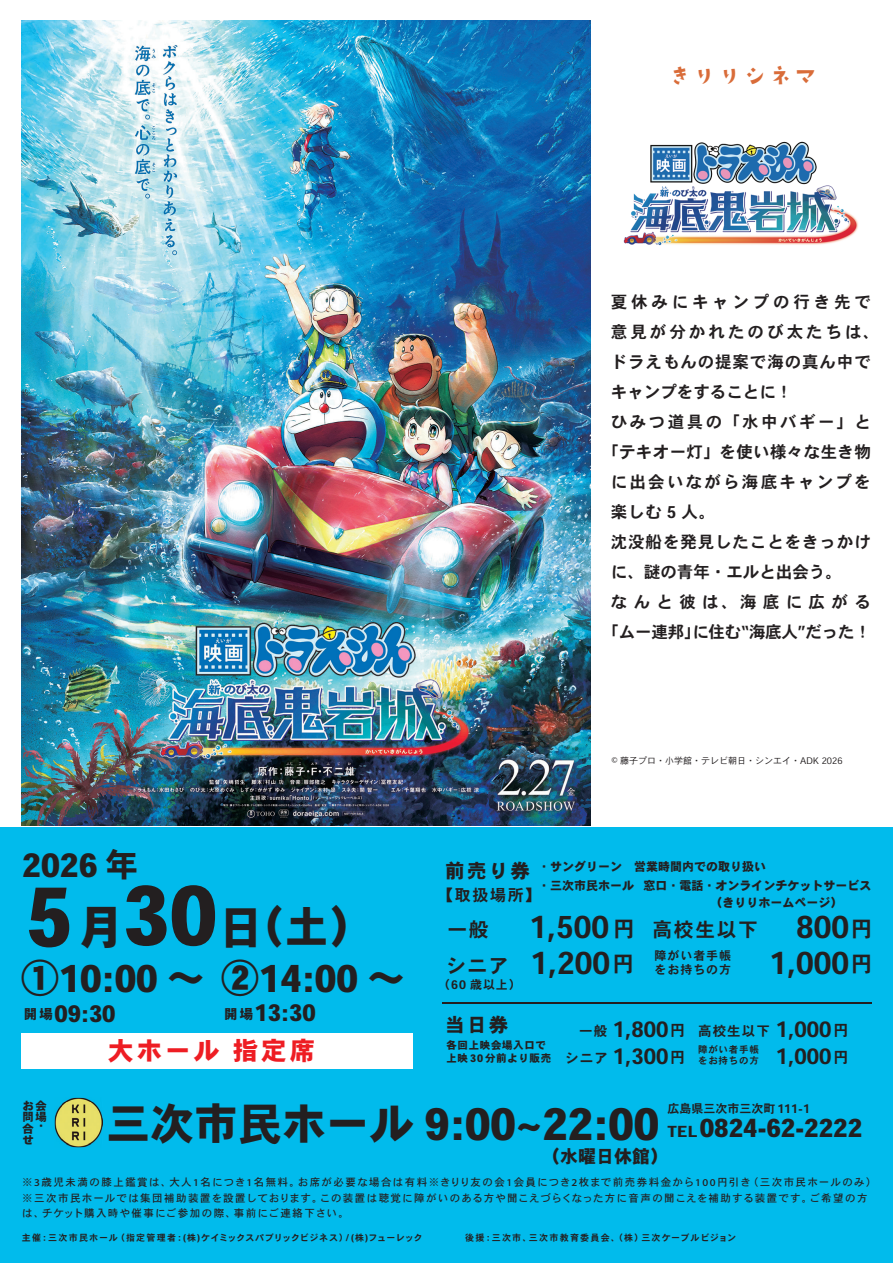
<style>
.page{position:relative;width:893px;height:1263px;background:#fff}
.page>*{position:absolute;margin:0;border:0;box-sizing:border-box;transform-origin:0 0}
.t1{font:81.6px "Heisei Kaku Go Std W9";color:#231f20}
.t2{font:43.95px "Heisei Kaku Go Std W9";color:#231f20}
.t3{font:37.35px "Heisei Kaku Go Std W9";color:#231f20}
.t4{font:32.55px "Heisei Kaku Go Std W9";color:#231f20}
.t5{font:30.6px/36px "Heisei Kaku Go Std W7";color:#231f20}
.t6{font:25.5px "Heisei Kaku Go Std W9";letter-spacing:.12em;color:#ee1d23}
.t7{font:25.2px "AB kirigirisu";color:#d96c39}
.t8{font:22.95px "Heisei Kaku Go Std W9";color:#231f20}
.t9{font:22.05px "Heisei Kaku Go Std W7";color:#231f20}
.t10{font:21.45px/27px "Heisei Kaku Go Std W7";color:#231f20;text-align:right}
.t11{font:19.8px "Heisei Kaku Go Std W7";color:#231f20}
.t12{font:19.5px "Heisei Kaku Go Std W9";letter-spacing:.12em;color:#231f20}
.t13{font:18px "Heisei Kaku Go Std W9";color:#231f20}
.t14{font:16.5px "Heisei Kaku Go Std W7";letter-spacing:.055em;color:#231f20}
.t15{font:16.5px "Heisei Kaku Go Std W7";color:#231f20}
.t16{font:16.5px "Heisei Kaku Go Std W7";letter-spacing:-.015em;color:#231f20}
.t17{font:16.5px "Heisei Kaku Go Std W7";letter-spacing:.02em;color:#231f20}
.t18{font:16.5px "Heisei Kaku Go Std W7";letter-spacing:.185em;color:#231f20}
.t19{font:16.5px "Heisei Kaku Go Std W7";letter-spacing:.15em;color:#231f20}
.t20{font:16.5px "Heisei Kaku Go Std W7";letter-spacing:.135em;color:#231f20}
.t21{font:16.5px "Heisei Kaku Go Std W7";letter-spacing:.23em;color:#231f20}
.t22{font:16.5px "Heisei Kaku Go Std W7";letter-spacing:.385em;color:#231f20}
.t23{font:16.05px "Heisei Kaku Go Std W7";color:#231f20}
.t24{font:15.15px "Heisei Kaku Go Std W9";color:#231f20}
.t25{font:13.5px "Heisei Kaku Go Std W7";letter-spacing:.08em;color:#231f20}
.t26{font:13.5px "Heisei Kaku Go Std W9";color:#231f20}
.t27{font:12px/19.5px "Heisei Kaku Go Std W9";color:#231f20}
.t28{font:12px/13.5px "Heisei Kaku Go Std W7";letter-spacing:.08em;color:#231f20}
.t29{font:12px "Heisei Kaku Go Std W7";color:#231f20}
.t30{font:11.4px/11.4px "Heisei Kaku Go Std W9";color:#231f20}
.t31{font:10.5px/15.5px "Heisei Kaku Go Std W5";letter-spacing:.13em;color:#231f20}
.t32{font:10.5px/13.5px "Heisei Kaku Go Std W9";letter-spacing:.06em;color:#231f20}
.t33{font:9.45px/11.2px "Heisei Kaku Go Std W7";letter-spacing:.08em;color:#231f20}
.t34{font:9px "Heisei Kaku Go Std W7";letter-spacing:.1em;color:#231f20}
.t35{font:9px "Heisei Kaku Go Std W3";color:#231f20}
.s1{font-size:46.95px}
.s2{font-size:22.05px}
.s3{font-size:19.8px}
.s4{font-size:13.5px}
.s5{font-size:15.45px}
.s6{font-size:21.45px}
.s7{font-size:25.05px}
</style>
<div class="page">
<div style="left:0;top:827px;width:893px;height:436px;background:#01bbec"></div>
<img style="left:623px;top:141px;width:235px;height:105px">
<img style="left:55px;top:1098px;width:39px;height:49px">
<img style="left:62px;top:1103px;width:41px;height:41px">
<div style="left:21px;top:1033px;width:391px;height:35px;background:#fff"></div>
<hr style="left:443px;top:1002px;width:429px;height:2px;background:#231f20">
<img style="left:22px;top:21px;width:568px;height:804px">
<h3 class="t7" style="left:667px;top:63px;width:152px">きりりシネマ</h3>
<h3 class="t21" style="left:611px;top:292px;width:262px">夏休みにキャンプの行き先で</h3>
<h3 class="t18" style="left:611px;top:322px;width:270px">意見が分かれたのび太たちは、</h3>
<h3 class="t14" style="left:611px;top:352px;width:261px">ドラえもんの提案で海の真ん中で</h3>
<h3 class="t15" style="left:611px;top:382px;width:183px">キャンプをすることに！</h3>
<h3 class="t19" style="left:611px;top:412px;width:262px">ひみつ道具の「水中バギー」と</h3>
<h3 class="t17" style="left:603px;top:442px;width:270px">「テキオー灯」を使い様々な生き物</h3>
<h3 class="t20" style="left:611px;top:472px;width:261px">に出会いながら海底キャンプを</h3>
<h3 class="t14" style="left:611px;top:502px;width:106px">楽しむ 5 人。</h3>
<h3 class="t14" style="left:611px;top:532px;width:261px">沈没船を発見したことをきっかけ</h3>
<h3 class="t15" style="left:611px;top:562px;width:233px">に、謎の青年・エルと出会う。</h3>
<h3 class="t22" style="left:611px;top:592px;width:261px">なんと彼は、海底に広がる</h3>
<h3 class="t16" style="left:603px;top:622px;width:270px">「ムー連邦」に住む“海底人”だった！</h3>
<h3 class="t4" style="left:22px;top:844px;width:118px">2026 年</h3>
<h1 class="t1" style="left:26px;top:863px;width:240px">5<span class="s1">月</span>30<span class="s1">日</span></h1>
<h2 class="t2" style="left:241px;top:899px;width:133px">（土）</h2>
<h3 class="t3" style="left:21px;top:955px;width:185px">①10:00 ～</h3>
<h3 class="t8" style="left:54px;top:999px;width:63px">09:30</h3>
<h3 class="t3" style="left:222px;top:955px;width:185px">②14:00 ～</h3>
<h3 class="t8" style="left:254px;top:998px;width:63px">13:30</h3>
<p class="t26" style="left:24px;top:1006px;width:30px">開場</p>
<p class="t26" style="left:224px;top:1006px;width:30px">開場</p>
<h3 class="t6" style="left:108px;top:1034px;width:209px">大ホール 指定席</h3>
<p class="t35" style="left:611px;top:755px;width:233px">© 藤子プロ・小学館・テレビ朝日・シンエイ・ADK 2026</p>
<h3 class="t12" style="left:445px;top:858px;width:86px">前売り券</h3>
<h3 class="t23" style="left:437px;top:885px;width:105px">【取扱場所】</h3>
<p class="t27" style="left:538px;top:856px;width:335px">・サングリーン　営業時間内での取り扱い<br>・三次市民ホール 窓口・電話・オンラインチケットサービス</p>
<p class="t27" style="left:711px;top:893px;width:133px">（きりりホームページ）</p>
<h3 class="t5" style="left:446px;top:909px;width:428px;text-indent:83px">1,500<span class="s2">円</span> <span class="s3">高校生以下</span> 800<span class="s2">円</span><span class="s3">シニア</span> 1,200<span class="s2">円</span></h3>
<h3 class="t11" style="left:447px;top:918px;width:43px">一般</h3>
<p class="t28" style="left:654px;top:949px;width:78px">障がい者手帳をお持ちの方</p>
<h3 class="t9" style="left:851px;top:951px;width:24px">円</h3>
<h3 class="t5" style="left:769px;top:945px;width:81px">1,000</h3>
<p class="t28" style="left:438px;top:978px;width:84px">（60 歳以上）</p>
<h3 class="t12" style="left:445px;top:1013px;width:65px">当日券</h3>
<p class="t32" style="left:446px;top:1038px;width:106px">各回上映会場入口で上映 30 分前より販売</p>
<h3 class="t10" style="left:565px;top:1016px;width:122px"><span class="s4">一般</span> 1,800<span class="s5">円</span><span class="s4">シニア</span> 1,300<span class="s5">円</span></h3>
<p class="t25" style="left:698px;top:1023px;width:152px">高校生以下 <span class="s6">1,000</span><span class="s5">円</span></p>
<p class="t33" style="left:698px;top:1044px;width:62px">障がい者手帳をお持ちの方</p>
<h3 class="t10" style="left:776px;top:1043px;width:74px">1,000<span class="s5">円</span></h3>
<p class="t30" style="left:22px;top:1100px;width:26px">お会問場</p>
<p class="t30" style="left:36px;top:1120px;width:8px">・</p>
<p class="t30" style="left:22px;top:1123px;width:13px">合せ</p>
<h2 class="t2" style="left:62px;top:1095px;width:801px">　三次市民ホール 9:00~22:00 <span class="s7">0824-62-2222</span></h2>
<p class="t29" style="left:667px;top:1101px;width:144px">広島県三次市三次町111-1</p>
<h3 class="t24" style="left:667px;top:1121px;width:32px">TEL</h3>
<h3 class="t13" style="left:542px;top:1145px;width:127px">（水曜日休館）</h3>
<p class="t31" style="left:22px;top:1174px;width:855px">※3歳児未満の膝上鑑賞は、大人1名につき1名無料。お席が必要な場合は有料※きりり友の会1会員につき2枚まで前売券料金から100円引き（三次市民ホールのみ）※三次市民ホールでは集団補助装置を設置しております。この装置は聴覚に障がいのある方や聞こえづらくなった方に音声の聞こえを補助する装置です。ご希望の方は、チケット購入時や催事にご参加の際、事前にご連絡下さい。</p>
<p class="t34" style="left:22px;top:1232px;width:716px">主催：三次市民ホール（指定管理者：(株)ケイミックスパブリックビジネス）/ (株)フューレック 　　　 後援：三次市、三次市教育委員会、（株）三次ケーブルビジョン</p>
</div>
